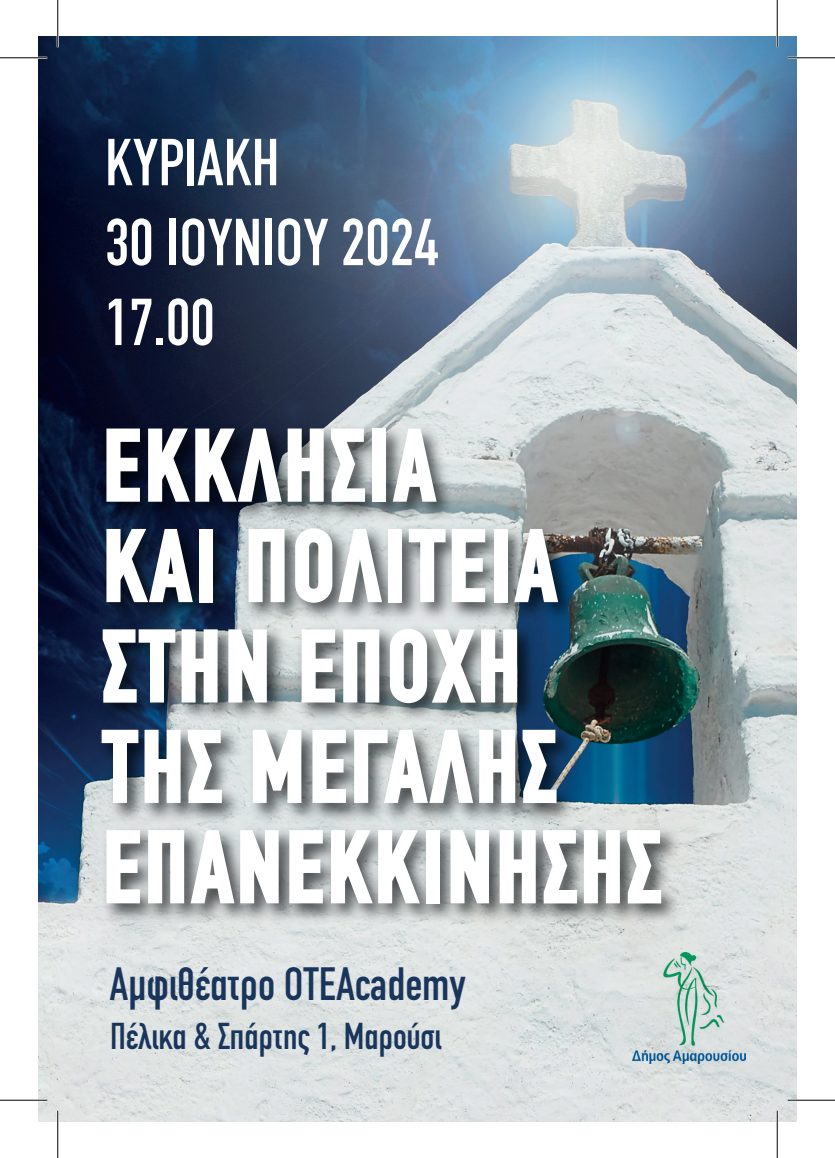
<style>
.page{position:relative;width:835px;height:1158px;background:#fff}
.page>*{position:absolute;margin:0;border:0;box-sizing:border-box;transform-origin:0 0}
.t1{font:900 105px/100.3px "PF Din Text Compressed";color:#fff}
.t2{font:500 66.5px/79.8px "PF Din Text Compressed";color:#fff}
.t3{font:500 46.9px "PF Din Text Compressed";color:#19355b}
.t4{font:500 37.62px "PF Din Text Compressed";color:#19355b}
</style>
<div class="page">
<img style="left:39px;top:37px;width:757px;height:1083px">
<img style="left:91px;top:403px;width:599px;height:550px">
<img style="left:632px;top:952px;width:113px;height:111px">
<hr style="left:0;top:57px;width:47px;height:2px;background:#fff">
<hr style="left:788px;top:57px;width:47px;height:2px;background:#fff">
<hr style="left:0;top:1098px;width:47px;height:3px;background:#fff">
<hr style="left:788px;top:1098px;width:47px;height:3px;background:#fff">
<hr style="left:57px;top:0;width:2px;height:47px;background:#fff">
<hr style="left:57px;top:1110px;width:2px;height:47px;background:#fff">
<hr style="left:776px;top:0;width:2px;height:47px;background:#fff">
<hr style="left:776px;top:1110px;width:2px;height:47px;background:#fff">
<hr style="left:0;top:57px;width:47px;height:1px;background:#000">
<hr style="left:788px;top:57px;width:47px;height:1px;background:#000">
<hr style="left:0;top:1099px;width:47px;height:1px;background:#000">
<hr style="left:788px;top:1099px;width:47px;height:1px;background:#000">
<hr style="left:57px;top:0;width:1px;height:47px;background:#000">
<hr style="left:57px;top:1110px;width:1px;height:47px;background:#000">
<hr style="left:777px;top:0;width:1px;height:47px;background:#000">
<hr style="left:777px;top:1110px;width:1px;height:47px;background:#000">
<p class="t2" style="left:105px;top:123px;width:335px">ΚΥΡΙΑΚΗ<br>30 ΙΟΥΝΙΟΥ 2024<br>17.00</p>
<p class="t1" style="left:101px;top:414px;width:563px">EΚΚΛΗΣΙΑ<br>ΚΑΙ ΠΟΛΙΤΕΙΑ<br>ΣΤΗΝ EΠΟΧΗ<br>ΤΗΣ ΜΕΓΑΛΗΣ<br>ΕΠΑΝΕΚΚΙΝΗΣΗΣ</p>
<p class="t3" style="left:110px;top:956px;width:358px">Aµφιθέατρο OTEAcademy</p>
<p class="t4" style="left:110px;top:1014px;width:333px">Πέλικα &amp; Σπάρτης 1, Μαρούσι</p>
</div>
